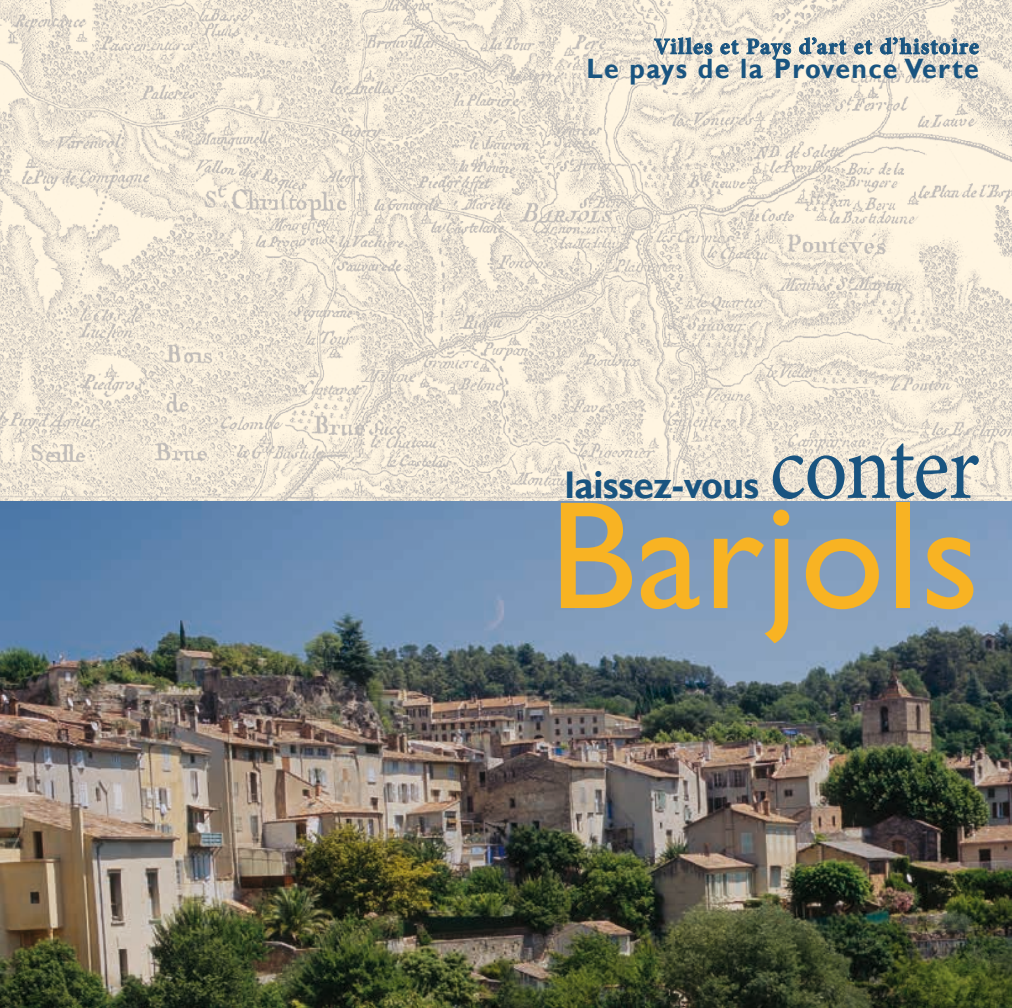
<style>
.page{position:relative;width:1012px;height:1008px;background:#fff}
.page>*{position:absolute;margin:0;border:0;box-sizing:border-box;transform-origin:0 0}
.t1{font:154px "Gill Sans";letter-spacing:.01em;color:#f8b323}
.t2{font:94.5px "Minion Pro";letter-spacing:-.02em;color:#195480;scale:.9 1}
.t3{font:700 38.5px "Gill Sans";letter-spacing:-.015em;color:#195480;scale:.96 1}
.t4{font:700 28px "Gill Sans";letter-spacing:.05em;color:#195480;scale:.95 1}
.t5{font:700 22.75px "Minion Pro";letter-spacing:.05em;color:#195480}
</style>
<div class="page">
<img style="left:0;top:0;width:1012px;height:1007px">
<svg style="left:654px;top:37px;width:59px;height:18px"></svg>
<svg style="left:720px;top:40px;width:19px;height:15px"></svg>
<svg style="left:746px;top:38px;width:45px;height:22px"></svg>
<svg style="left:799px;top:37px;width:48px;height:18px"></svg>
<svg style="left:854px;top:40px;width:19px;height:15px"></svg>
<svg style="left:880px;top:37px;width:99px;height:18px;background:#acb6b9"></svg>
<p class="t5" style="left:654px;top:30px;width:326px">Villes et Pays d’art et d’histoire</p>
<p class="t4" style="left:586px;top:52px;width:415px">Le pays de la Provence Verte</p>
<h3 class="t3" style="left:565px;top:461px;width:204px">laissez-vous</h3>
<h2 class="t2" style="left:770px;top:404px;width:235px">conter</h2>
<h1 class="t1" style="left:549px;top:466px;width:432px">Barjols</h1>
</div>
